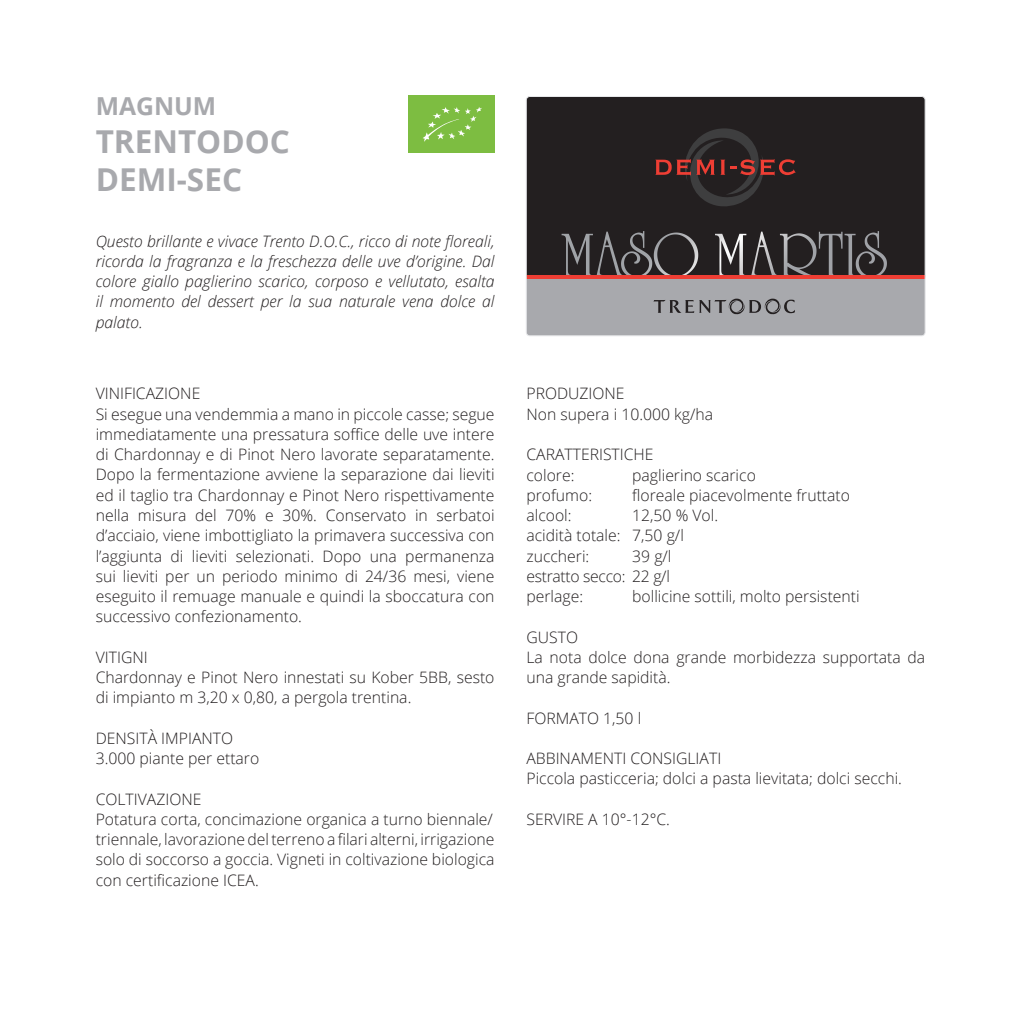
<style>
.page{position:relative;width:1021px;height:1021px;background:#fff}
.page>*{position:absolute;margin:0;border:0;box-sizing:border-box;transform-origin:0 0}
.t1{font:700 31.5px/38.2px "Open Sans";color:#a8a9ad}
.t2{font:700 24.75px "Open Sans";color:#a8a9ad}
.t3{font:300 15.75px/20.2px "Open Sans";color:#231f20}
.t4{font:italic 300 15.75px/20.2px "Open Sans";color:#231f20;text-align:justify}
</style>
<div class="page">
<div style="left:526px;top:278px;width:399px;height:58px;background:#a8a9ad"></div>
<svg style="left:653px;top:298px;width:142px;height:16px;background:#87878a"></svg>
<div style="left:528px;top:96px;width:397px;height:179px;background:#231f20"></div>
<svg style="left:855px;top:231px;width:28px;height:44px"></svg>
<hr style="left:526px;top:275px;width:399px;height:3px;background:#ee3e34">
<svg style="left:655px;top:128px;width:140px;height:79px;background:#372626"></svg>
<div style="left:526px;top:96px;width:399px;height:240px;border:1px solid #e6e7e9;border-radius:4px"></div>
<div style="left:408px;top:96px;width:86px;height:57px;background:#7dbd41"></div>
<svg style="left:423px;top:107px;width:59px;height:35px"></svg>
<h2 class="t2" style="left:96px;top:88px;width:122px">MAGNUM</h2>
<h1 class="t1" style="left:96px;top:122px;width:196px">TRENTODOC<br>DEMI-SEC</h1>
<p class="t4" style="left:96px;top:230px;width:400px">Questo brillante e vivace Trento D.O.C., ricco di note floreali, ricorda la fragranza e la freschezza delle uve d’origine. Dal colore giallo paglierino scarico, corposo e vellutato, esalta il momento del dessert per la sua naturale vena dolce al palato.</p>
<p class="t3" style="left:96px;top:383px;width:400px">VINIFICAZIONE<br>Si esegue una vendemmia a mano in piccole casse; segue immediatamente una pressatura soffice delle uve intere di Chardonnay e di Pinot Nero lavorate separatamente.<br>Dopo la fermentazione avviene la separazione dai lieviti ed il taglio tra Chardonnay e Pinot Nero rispettivamente nella misura del 70% e 30%. Conservato in serbatoi d’acciaio, viene imbottigliato la primavera successiva con l’aggiunta di lieviti selezionati. Dopo una permanenza sui lieviti per un periodo minimo di 24/36 mesi, viene eseguito il remuage manuale e quindi la sboccatura con successivo confezionamento.</p>
<p class="t3" style="left:96px;top:646px;width:400px">VITIGNI<br>Chardonnay e Pinot Nero innestati su Kober 5BB, sesto di impianto m 3,20 x 0,80, a pergola trentina.</p>
<p class="t3" style="left:96px;top:727px;width:165px">DENSITÀ IMPIANTO<br>3.000 piante per ettaro</p>
<p class="t3" style="left:96px;top:788px;width:400px">COLTIVAZIONE<br>Potatura corta, concimazione organica a turno biennale/ triennale, lavorazione del terreno a filari alterni, irrigazione solo di soccorso a goccia. Vigneti in coltivazione biologica con certificazione ICEA.</p>
<p class="t3" style="left:526px;top:383px;width:188px">PRODUZIONE<br>Non supera i 10.000 kg/ha</p>
<p class="t3" style="left:526px;top:444px;width:129px">CARATTERISTICHE colore:</p>
<p class="t3" style="left:632px;top:464px;width:125px">paglierino scarico</p>
<p class="t3" style="left:526px;top:484px;width:67px">profumo:</p>
<p class="t3" style="left:632px;top:484px;width:219px">floreale piacevolmente fruttato</p>
<p class="t3" style="left:526px;top:505px;width:47px">alcool:</p>
<p class="t3" style="left:526px;top:505px;width:193px;text-indent:106px">12,50 % Vol. acidità totale: 7,50 g/l zuccheri:</p>
<p class="t3" style="left:526px;top:545px;width:146px;text-align:justify;text-indent:106px">39 g/l estratto secco: 22 g/l perlage:</p>
<p class="t3" style="left:632px;top:586px;width:229px">bollicine sottili, molto persistenti</p>
<p class="t3" style="left:526px;top:626px;width:400px">GUSTO<br>La nota dolce dona grande morbidezza supportata da una grande sapidità.</p>
<p class="t3" style="left:526px;top:707px;width:116px">FORMATO 1,50 l</p>
<p class="t3" style="left:526px;top:748px;width:377px">ABBINAMENTI CONSIGLIATI<br>Piccola pasticceria; dolci a pasta lievitata; dolci secchi.</p>
<p class="t3" style="left:526px;top:808px;width:145px">SERVIRE A 10°-12°C.</p>
</div>
